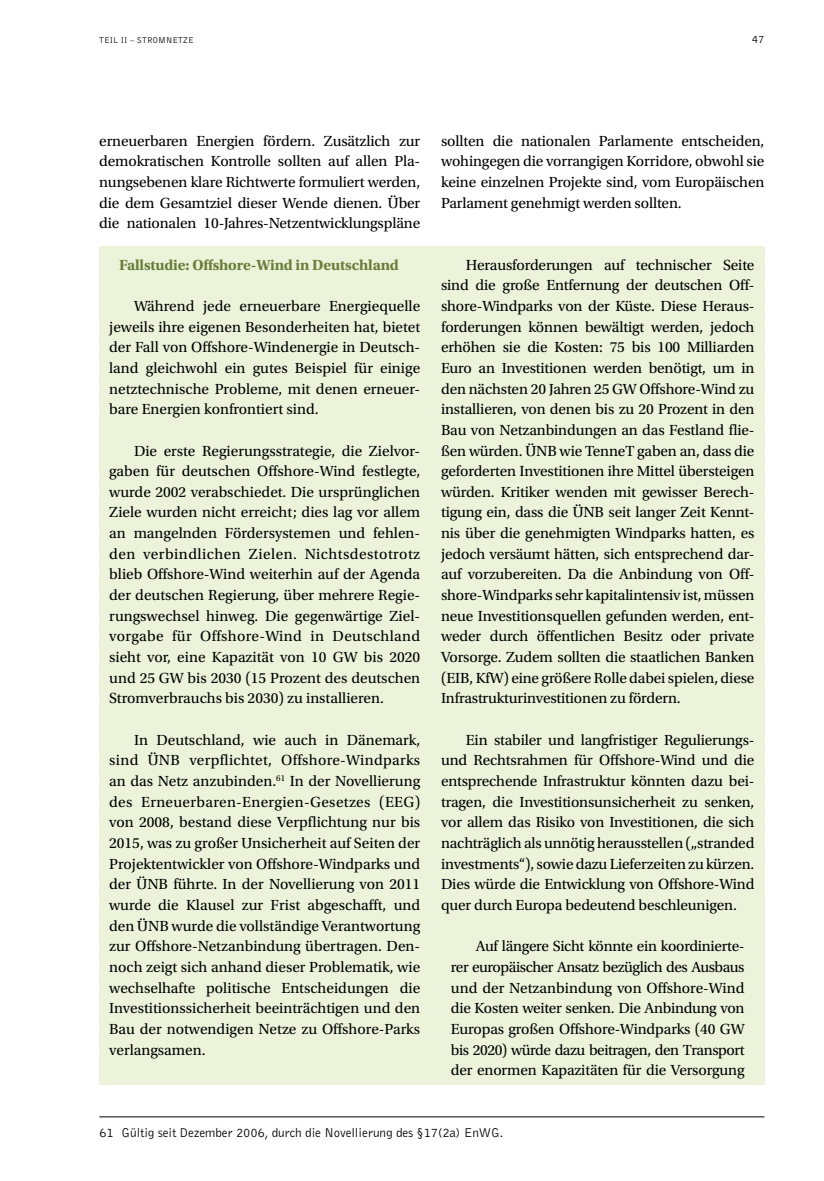
<style>
.page{position:relative;width:824px;height:1181px;background:#fff}
.page>*{position:absolute;margin:0;border:0;box-sizing:border-box;transform-origin:0 0}
.t1{font:15.4px/20.7px "Utopia Std";letter-spacing:-.01em;color:#000;text-align:justify}
.t2{font:700 15.4px "Utopia Std";letter-spacing:-.01em;color:#697e38}
.t3{font:13.12px "Bell Gothic BT";letter-spacing:-.01em;color:#000}
.t4{font:11.38px "Bell Gothic BT";color:#000}
.t5{font:8.75px "Bell Gothic BT";color:#000}
</style>
<div class="page">
<div style="left:99px;top:246px;width:665px;height:839px;background:#ecf3da"></div>
<hr style="left:99px;top:1116px;width:665px;height:1px;background:#000">
<p class="t5" style="left:99px;top:35px;width:11px">Teil</p>
<p class="t5" style="left:121px;top:35px;width:29px">II – Stromnetze</p>
<p class="t4" style="left:751px;top:33px;width:14px">47</p>
<p class="t1" style="left:99px;top:131px;width:322px">erneuerbaren Energien fördern. Zusätzlich zur demokratischen Kontrolle sollten auf allen Pla&shy;nungsebenen klare Richtwerte formuliert werden, die dem Gesamtziel dieser Wende dienen. Über die nationalen 10-Jahres-Netzentwicklungspläne</p>
<p class="t2" style="left:119px;top:256px;width:281px">Fallstudie: Offshore-Wind in Deutschland</p>
<p class="t1" style="left:109px;top:296px;width:312px;text-indent:25px">Während jede erneuerbare Energiequelle jeweils ihre eigenen Besonderheiten hat, bietet der Fall von Offshore-Windenergie in Deutsch&shy;land gleichwohl ein gutes Beispiel für einige netztechnische Probleme, mit denen erneuer&shy;bare Energien konfrontiert sind.</p>
<p class="t1" style="left:109px;top:440px;width:312px;text-indent:25px">Die erste Regierungsstrategie, die Zielvor&shy;gaben für deutschen Offshore-Wind festlegte, wurde 2002 verabschiedet. Die ursprünglichen Ziele wurden nicht erreicht; dies lag vor allem an mangelnden Fördersystemen und fehlen&shy;den verbindlichen Zielen. Nichtsdestotrotz blieb Offshore-Wind weiterhin auf der Agenda der deutschen Regierung, über mehrere Regie&shy;rungswechsel hinweg. Die gegenwärtige Ziel&shy;vorgabe für Offshore-Wind in Deutschland sieht vor, eine Kapazität von 10 GW bis 2020 und 25 GW bis 2030 (15 Prozent des deutschen Stromverbrauchs bis 2030) zu installieren.</p>
<p class="t1" style="left:109px;top:729px;width:312px;text-indent:25px">In Deutschland, wie auch in Dänemark, sind ÜNB verpflichtet, Offshore-Windparks an das Netz anzubinden.<sup>61</sup> In der Novellierung des Erneuerbaren-Energien-Gesetzes (EEG) von 2008, bestand diese Verpflichtung nur bis 2015, was zu großer Unsicherheit auf Seiten der Projektentwickler von Offshore-Windparks und der ÜNB führte. In der Novellierung von 2011 wurde die Klausel zur Frist abgeschafft, und den ÜNB wurde die vollständige Verantwortung zur Offshore-Netzanbindung übertragen. Den&shy;noch zeigt sich anhand dieser Problematik, wie wechselhafte politische Entscheidungen die Investitionssicherheit beeinträchtigen und den Bau der notwendigen Netze zu Offshore-Parks verlangsamen.</p>
<p class="t1" style="left:441px;top:131px;width:325px">sollten die nationalen Parlamente entscheiden, wohingegen die vorrangigen Korridore, obwohl sie keine einzelnen Projekte sind, vom Europäischen Parlament genehmigt werden sollten.</p>
<p class="t1" style="left:441px;top:254px;width:315px;text-indent:25px">Herausforderungen auf technischer Seite sind die große Entfernung der deutschen Off&shy;shore-Windparks von der Küste. Diese Heraus&shy;forderungen können bewältigt werden, jedoch erhöhen sie die Kosten: 75 bis 100 Milliarden Euro an Investitionen werden benötigt, um in den nächsten 20 Jahren 25 GW Offshore-Wind zu installieren, von denen bis zu 20 Prozent in den Bau von Netzanbindungen an das Festland flie&shy;ßen würden. ÜNB wie TenneT gaben an, dass die geforderten Investitionen ihre Mittel übersteigen würden. Kritiker wenden mit gewisser Berech&shy;tigung ein, dass die ÜNB seit langer Zeit Kennt&shy;nis über die genehmigten Windparks hatten, es jedoch versäumt hätten, sich entsprechend dar&shy;auf vorzubereiten. Da die Anbindung von Off&shy;shore-Windparks sehr kapitalintensiv ist, müssen neue Investitionsquellen gefunden werden, ent&shy;weder durch öffentlichen Besitz oder private Vorsorge. Zudem sollten die staatlichen Banken (EIB, KfW) eine größere Rolle dabei spielen, diese Infrastrukturinvestitionen zu fördern.</p>
<p class="t1" style="left:441px;top:729px;width:315px;text-indent:25px">Ein stabiler und langfristiger Regulierungs&shy;und Rechtsrahmen für Offshore-Wind und die entsprechende Infrastruktur könnten dazu bei&shy;tragen, die Investitionsunsicherheit zu senken, vor allem das Risiko von Investitionen, die sich nachträglich als unnötig herausstellen („stranded investments“), sowie dazu Lieferzeiten zu kürzen.<br>Dies würde die Entwicklung von Offshore-Wind quer durch Europa bedeutend beschleunigen.</p>
<p class="t1" style="left:451px;top:936px;width:295px;text-indent:25px">Auf längere Sicht könnte ein koordinierte&shy;rer europäischer Ansatz bezüglich des Ausbaus und der Netzanbindung von Offshore-Wind die Kosten weiter senken. Die Anbindung von Europas großen Offshore-Windparks (40 GW bis 2020) würde dazu beitragen, den Transport der enormen Kapazitäten für die Versorgung</p>
<p class="t3" style="left:99px;top:1124px;width:405px">61 Gültig seit Dezember 2006, durch die Novellierung des §17(2a) EnWG.</p>
</div>
